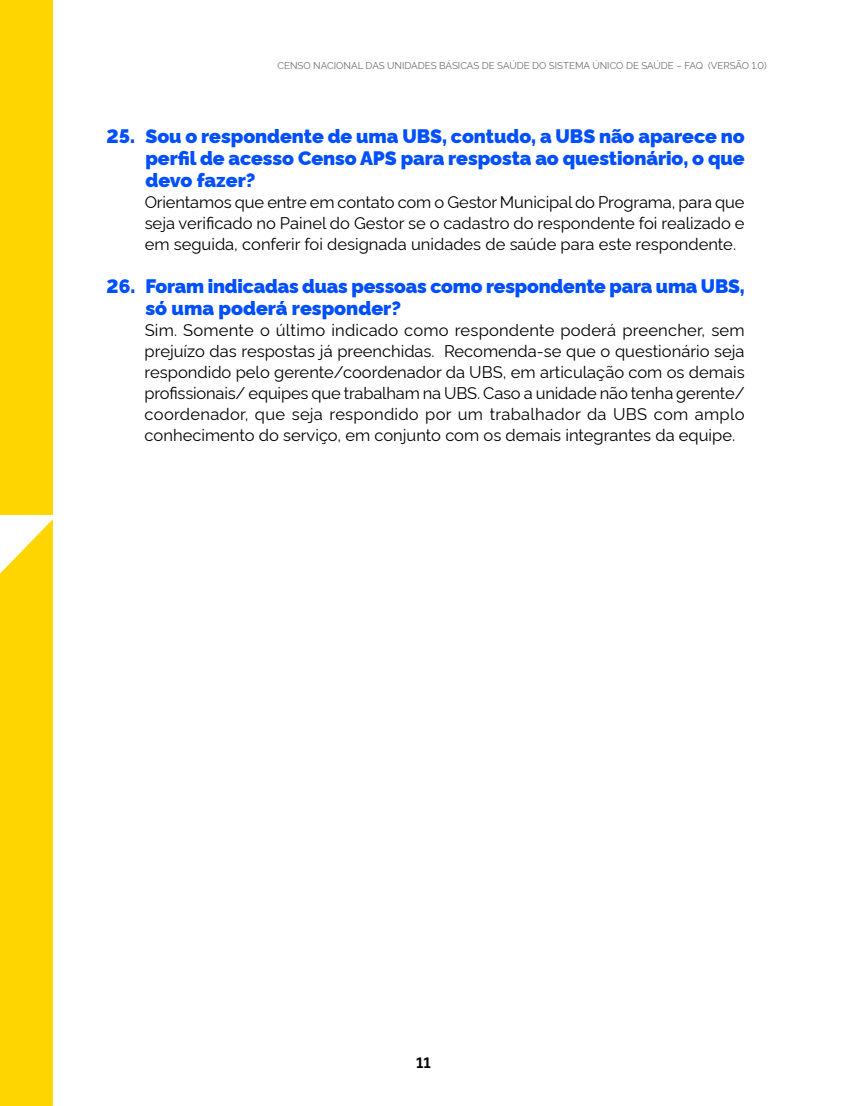
<style>
.page{position:relative;width:851px;height:1106px;background:#fff}
.page>*{position:absolute;margin:0;border:0;box-sizing:border-box;transform-origin:0 0}
.t1{font:900 19.5px/21.8px "Rawline";letter-spacing:-.005em;color:#004fff;text-align:justify}
.t2{font:16.5px/21px "Rawline";color:#000;text-align:justify}
.t3{font:700 15px "Rawline";color:#000}
.t4{font:9.75px "Rawline";color:#706f6f}
</style>
<div class="page">
<div style="left:0;top:0;width:53px;height:514px;background:#ffd500"></div>
<div style="left:0;top:519px;width:53px;height:587px;background:#ffd500"></div>
<p class="t4" style="left:277px;top:58px;width:490px">Censo Nacional das Unidades Básicas de Saúde do Sistema Ú nico de Saúde – FAQ (Versão 1.0)</p>
<p class="t1" style="left:145px;top:124px;width:600px;text-indent:-39px">25. Sou o respondente de uma UBS, contudo, a UBS não aparece no perfil de acesso Censo APS para resposta ao questionário, o que devo fazer?</p>
<p class="t2" style="left:145px;top:190px;width:601px;text-indent:-27px">Orientamos que entre em contato com o Gestor Municipal do Programa, para que seja verificado no Painel do Gestor se o cadastro do respondente foi realizado e em seguida, conferir foi designada unidades de saúde para este respondente.</p>
<p class="t1" style="left:145px;top:273px;width:601px;text-indent:-39px">26. Foram indicadas duas pessoas como respondente para uma UBS, só uma poderá responder?</p>
<p class="t2" style="left:145px;top:318px;width:601px;text-indent:-27px">Sim. Somente o último indicado como respondente poderá preencher, sem prejuízo das respostas já preenchidas. Recomenda-se que o questionário seja respondido pelo gerente/coordenador da UBS, em articulação com os demais profissionais/ equipes que trabalham na UBS. Caso a unidade não tenha gerente/ coordenador, que seja respondido por um trabalhador da UBS com amplo conhecimento do serviço, em conjunto com os demais integrantes da equipe.</p>
<p class="t3" style="left:416px;top:1051px;width:16px">11</p>
</div>
